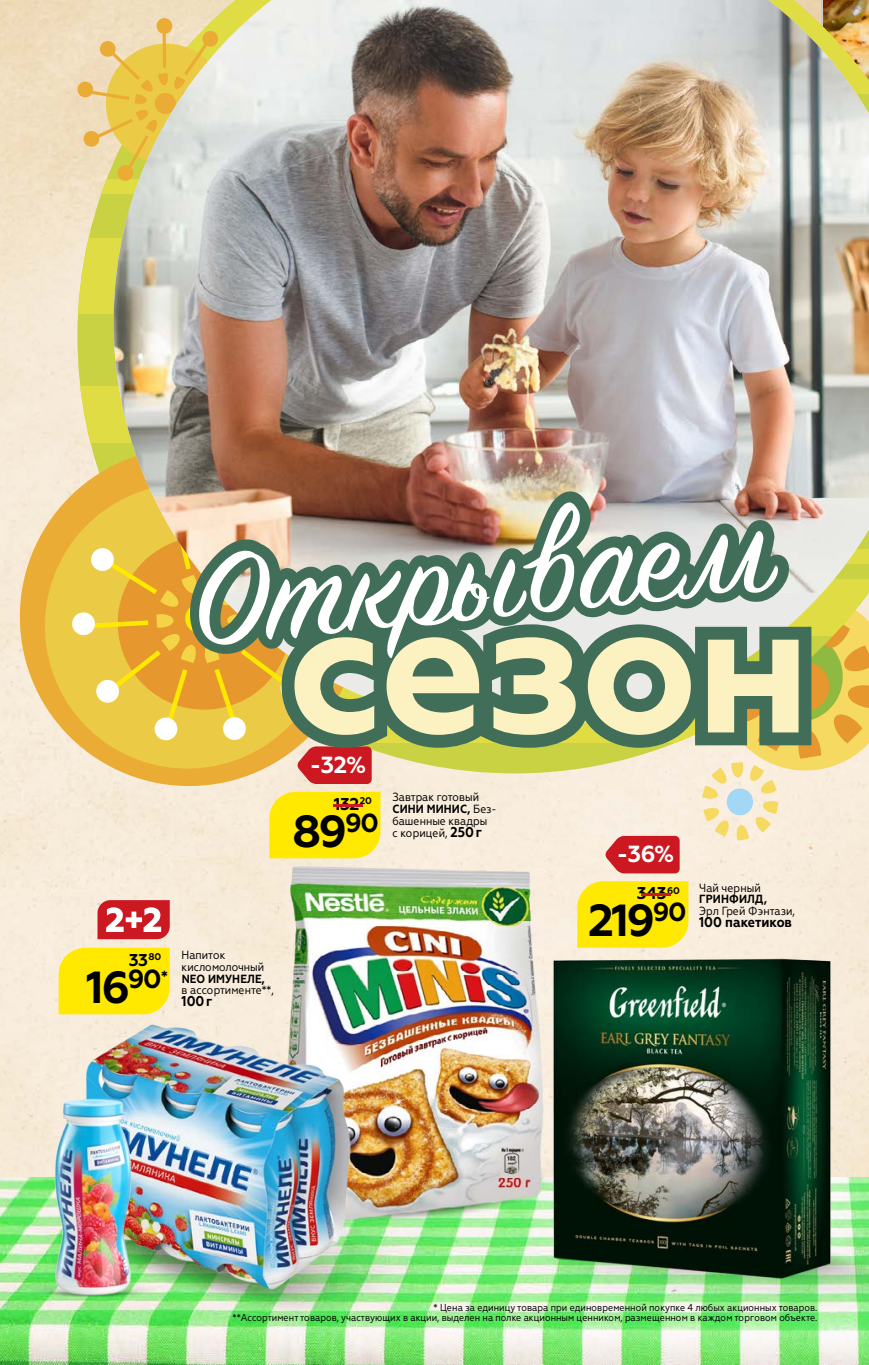
<style>
.page{position:relative;width:869px;height:1365px;background:#fff}
.page>*{position:absolute;margin:0;border:0;box-sizing:border-box;transform-origin:0 0}
.t1{font:700 44.8px "Geometria";letter-spacing:-.055em;color:#000}
.t2{font:700 23.28px "Geometria";color:#fff}
.t3{font:700 17.15px "Geometria";letter-spacing:-.03em;color:#000008}
.t4{font:700 14.17px "Geometria Narrow";color:#000}
.t5{font:11.9px/11.9px "Geometria Narrow";color:#000}
.t6{font:10.15px/10.2px "Geometria Narrow";color:#000;text-align:right}
.t7{font:700 9.62px "Geometria";color:#000008}
.s1{font-size:17.15px;color:#cb1821}
.s2{font-weight:700}
.s3{font-weight:700;font-size:14.17px}
</style>
<div class="page">
<img style="left:0;top:0;width:868px;height:1177px">
<svg style="left:77px;top:386px;width:36px;height:51px;background:#e4df60"></svg>
<div style="left:77px;top:238px;width:791px;height:75px;background:#e0dd44"></div>
<svg style="left:10px;top:437px;width:358px;height:359px;background:#f4e7cc"></svg>
<svg style="left:25px;top:463px;width:325px;height:325px;background:#efcd7e"></svg>
<svg style="left:70px;top:496px;width:119px;height:245px;background:#edcd58"></svg>
<img style="left:0;top:1177px;width:868px;height:187px">
<img style="left:218px;top:852px;width:384px;height:382px">
<svg style="left:77px;top:17px;width:36px;height:175px;background:#eed7a8"></svg>
<svg style="left:701px;top:727px;width:167px;height:113px;background:#f4e6c0"></svg>
<img style="left:510px;top:1223px;width:358px;height:105px">
<img style="left:514px;top:956px;width:325px;height:335px">
<img style="left:804px;top:1201px;width:64px;height:89px">
<div style="left:269px;top:791px;width:111px;height:67px;background:#ffe900"></div>
<svg style="left:297px;top:760px;width:74px;height:24px;background:#ce282f"></svg>
<div style="left:577px;top:881px;width:111px;height:66px;background:#ffe900"></div>
<svg style="left:605px;top:835px;width:74px;height:38px;background:#d03037"></svg>
<img style="left:93px;top:1118px;width:397px;height:246px">
<img style="left:69px;top:1015px;width:293px;height:278px">
<img style="left:3px;top:1276px;width:179px;height:21px">
<img style="left:49px;top:1091px;width:89px;height:210px">
<div style="left:59px;top:947px;width:111px;height:67px;background:#ffe900"></div>
<svg style="left:97px;top:900px;width:73px;height:39px"></svg>
<svg style="left:113px;top:592px;width:755px;height:135px;background:#e6ba41"></svg>
<img style="left:113px;top:0;width:755px;height:592px">
<img style="left:189px;top:489px;width:618px;height:255px">
<svg style="left:268px;top:611px;width:555px;height:149px;background:#aaa85d"></svg>
<svg style="left:196px;top:502px;width:582px;height:156px"></svg>
<svg style="left:294px;top:637px;width:504px;height:97px;background:#afbb95"></svg>
<p class="t2" style="left:310px;top:750px;width:58px">-32%</p>
<p class="t7" style="left:325px;top:795px;width:49px"><span class="s1">-</span>20</p>
<p class="t3" style="left:334px;top:793px;width:27px">132</p>
<p class="t1" style="left:292px;top:804px;width:88px">89<sup>90</sup></p>
<p class="t5" style="left:392px;top:790px;width:106px">Завтрак готовый<br><span class="s2">СИНИ МИНИС,</span> Без&shy;башенные квадры<br>с корицей, <span class="s3">250г</span></p>
<p class="t3" style="left:129px;top:949px;width:34px">33<sup>80</sup></p>
<p class="t1" style="left:86px;top:960px;width:83px">16<sup>90</sup><sup>*</sup></p>
<p class="t5" style="left:181px;top:948px;width:94px">Напиток кисломолочный<br><span class="s2">NEO ИМУНЕЛЕ,<br></span>в ассортименте**,</p>
<p class="t4" style="left:181px;top:992px;width:32px">100г</p>
<p class="t2" style="left:616px;top:840px;width:59px">-36%</p>
<p class="t7" style="left:632px;top:884px;width:49px"><span class="s1">-</span>60</p>
<p class="t5" style="left:699px;top:881px;width:97px">Чай черный<br><span class="s2">ГРИНФИЛД,<br></span>Эрл Грей Фэнтази,</p>
<p class="t4" style="left:699px;top:913px;width:94px">100 пакетиков</p>
<p class="t3" style="left:636px;top:883px;width:31px">343</p>
<p class="t1" style="left:587px;top:894px;width:100px">219<sup>90</sup></p>
<p class="t6" style="left:232px;top:1302px;width:586px">* Цена за единицу товара при единовременной покупке 4 любых акционных товаров.<br>**Ассортимент товаров, участвующих в акции, выделен на полке акционным ценником, размещенном в каждом торговом объекте.</p>
</div>
